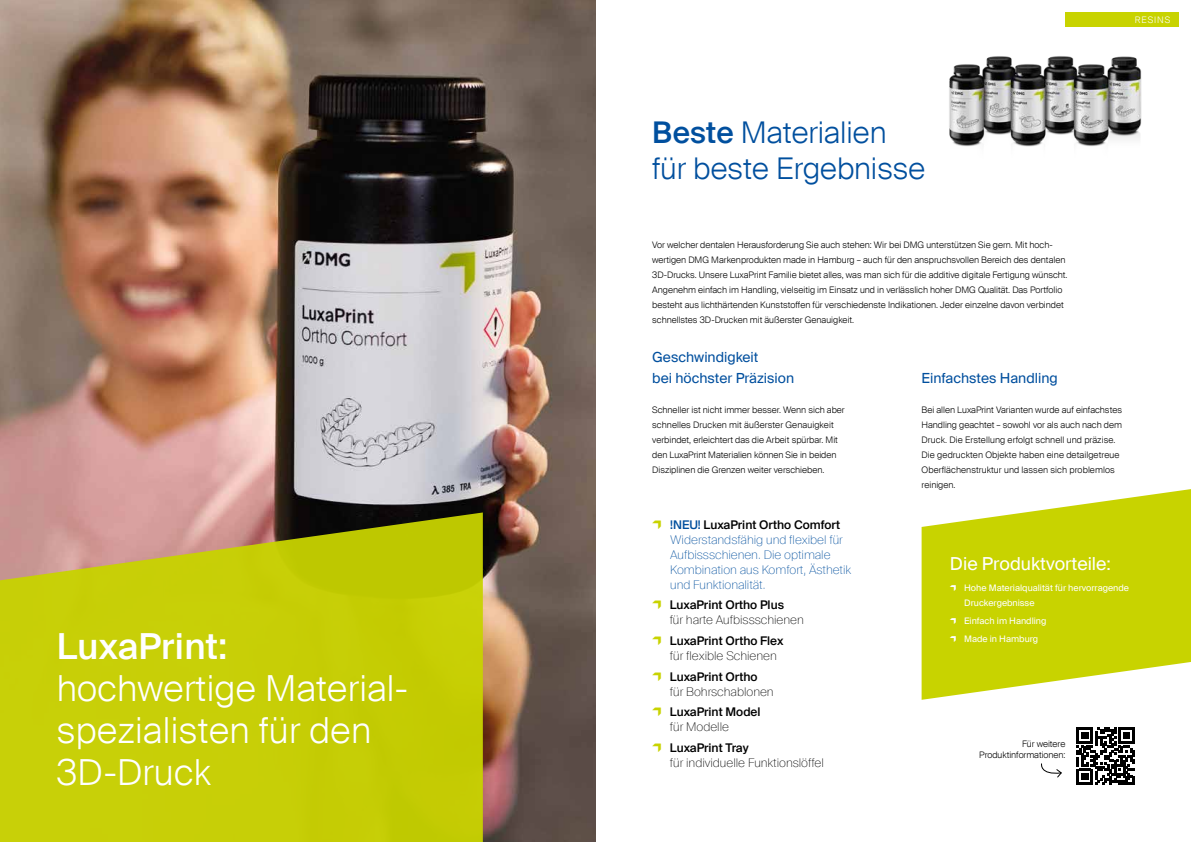
<style>
.page{position:relative;width:1191px;height:842px;background:#fff}
.page>*{position:absolute;margin:0;border:0;box-sizing:border-box;transform-origin:0 0}
.t1{font:300 36px/42px "Suisse Intl";letter-spacing:.01em;color:#fff}
.t2{font:500 36px "Suisse Intl";letter-spacing:.01em;color:#fff}
.t3{font:300 30px/36px "Suisse Intl";color:#004f9e}
.t4{font:18px "Suisse Intl";color:#fff}
.t5{font:14px/21.1px "Suisse Intl";color:#004f9e}
.t6{font:100 12px/15px "Suisse Intl";color:#000}
.t7{font:100 12px/15px "Suisse Intl";color:#004f9e}
.t8{font:500 12px/15px "Suisse Intl";color:#000}
.t9{font:300 9px/15px "Suisse Intl";color:#000}
.t10{font:9px/15px "Suisse Intl";color:#fff}
.t11{font:300 9px "Suisse Intl";letter-spacing:.1em;color:#fff}
.s1{font-weight:500}
.s2{color:#c8d300}
.s3{font-weight:500;color:#000}
.s4{font-weight:100}
</style>
<div class="page">
<img style="left:0;top:0;width:595px;height:842px">
<img style="left:949px;top:56px;width:193px;height:91px">
<svg style="left:0;top:512px;width:483px;height:330px;background:#c3c511"></svg>
<svg style="left:1076px;top:727px;width:58px;height:58px"></svg>
<div style="left:1065px;top:13px;width:113px;height:14px;background:#c8d300"></div>
<svg style="left:921px;top:489px;width:270px;height:211px;fill:#c8d300"></svg>
<svg style="left:1041px;top:763px;width:21px;height:15px"></svg>
<h1 class="t2" style="left:57px;top:626px;width:172px">LuxaPrint:</h1>
<h1 class="t1" style="left:57px;top:668px;width:353px">hochwertige Material&shy;spezialisten für den<br>3D-Druck</h1>
<p class="t11" style="left:1135px;top:15px;width:37px">RESINS</p>
<h2 class="t3" style="left:652px;top:115px;width:275px"><span class="s1">Beste</span> Materialien für beste Ergebnisse</h2>
<p class="t9" style="left:652px;top:238px;width:417px">Vor welcher dentalen Herausforderung Sie auch stehen: Wir bei DMG unterstützen Sie gern. Mit hoch&shy;wertigen DMG Markenprodukten made in Hamburg – auch für den anspruchsvollen Bereich des dentalen 3D-Drucks. Unsere LuxaPrint Familie bietet alles, was man sich für die additive digitale Fertigung wünscht.<br>Angenehm einfach im Handling, vielseitig im Einsatz und in verlässlich hoher DMG Qualität. Das Portfolio besteht aus lichthärtenden Kunststoffen für verschiedenste Indikationen. Jeder einzelne davon verbindet schnellstes 3D-Drucken mit äußerster Genauigkeit.</p>
<h3 class="t5" style="left:652px;top:347px;width:143px">Geschwindigkeit<br>bei höchster Präzision</h3>
<p class="t9" style="left:652px;top:403px;width:194px">Schneller ist nicht immer besser. Wenn sich aber schnelles Drucken mit äußerster Genauigkeit verbindet, erleichtert das die Arbeit spürbar. Mit den LuxaPrint Materialien können Sie in beiden Disziplinen die Grenzen weiter verschieben.</p>
<h3 class="t5" style="left:921px;top:368px;width:138px">Einfachstes Handling</h3>
<p class="t9" style="left:921px;top:403px;width:202px">Bei allen LuxaPrint Varianten wurde auf einfachstes Handling geachtet – sowohl vor als auch nach dem Druck. Die Erstellung erfolgt schnell und präzise.<br>Die gedruckten Objekte haben eine detailgetreue Oberflächenstruktur und lassen sich problemlos reinigen.</p>
<h3 class="t7" style="left:670px;top:517px;width:182px;text-indent:-18px"><span class="s2">•</span> <span class="s1">!NEU!</span> <span class="s3">LuxaPrint Ortho Comfort<br></span>Widerstandsfähig und flexibel für<br>Aufbissschienen. Die optimale<br>Kombination aus Komfort, Ästhetik und Funktionalität.</h3>
<h3 class="t6" style="left:669px;top:598px;width:136px;text-indent:-17px"><span class="s2">•</span> <span class="s1">LuxaPrint Ortho Plus<br></span>für harte Aufbissschienen</h3>
<h3 class="t6" style="left:670px;top:633px;width:115px;text-indent:-18px"><span class="s2">•</span> <span class="s1">LuxaPrint Ortho Flex </span>für flexible Schienen</h3>
<h3 class="t6" style="left:670px;top:669px;width:105px;text-indent:-18px"><span class="s2">•</span> <span class="s1">LuxaPrint Ortho </span>für Bohrschablonen</h3>
<h3 class="t8" style="left:670px;top:705px;width:92px;text-indent:-18px"><span class="s2">•</span> LuxaPrint Model <span class="s4">für Modelle</span></h3>
<h3 class="t6" style="left:670px;top:740px;width:155px;text-indent:-18px"><span class="s2">•</span> <span class="s1">LuxaPrint Tray<br></span>für individuelle Funktionslöffel</h3>
<p class="t9" style="left:979px;top:739px;width:88px;line-height:11px;text-align:right">Für weitere<br>Produktinformationen:</p>
<h3 class="t4" style="left:950px;top:553px;width:162px">Die Produktvorteile:</h3>
<p class="t10" style="left:964px;top:581px;width:166px;text-indent:-14px">• Hohe Materialqualität für hervorragende<br>Druckergebnisse</p>
<p class="t10" style="left:950px;top:613px;width:98px">• Einfach im Handling</p>
<p class="t10" style="left:950px;top:631px;width:90px">• Made in Hamburg</p>
</div>
